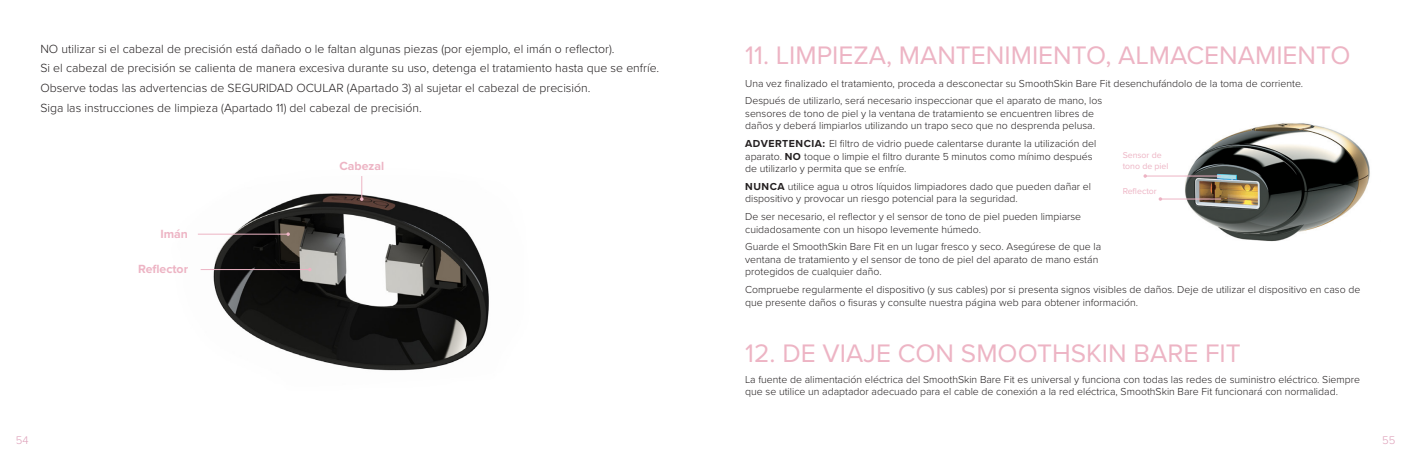
<style>
.page{position:relative;width:1411px;height:463px;background:#fff}
.page>*{position:absolute;margin:0;border:0;box-sizing:border-box;transform-origin:0 0}
.t1{font:26.25px "Proxima Nova";color:#edb4c4}
.Body_copy{font:300 12.25px "Proxima Nova";color:#231f20}
.Body_copy-2{font:700 12.25px "Proxima Nova";color:#edb4c4}
.t2{font:300 11.38px "Proxima Nova";color:#dea0b9}
.Body_copy-3{font:300 10.5px/12.6px "Proxima Nova";color:#231f20}
.Body_copy-4{font:8.75px "Proxima Nova";color:#edb4c4}
.s1{font-weight:700}
</style>
<div class="page">
<img style="left:198px;top:193px;width:291px;height:178px">
<svg style="left:360px;top:176px;width:3px;height:25px"></svg>
<hr style="left:198px;top:233px;width:90px;height:1px;background:#edb4c4">
<svg style="left:286px;top:232px;width:4px;height:4px"></svg>
<hr style="left:201px;top:269px;width:109px;height:1px;background:#edb4c4">
<img style="left:1168px;top:123px;width:202px;height:118px">
<hr style="left:1145px;top:175px;width:75px;height:1px;background:#edb4c4">
<hr style="left:1160px;top:198px;width:60px;height:1px;background:#edb4c4">
<p class="Body_copy" style="left:40px;top:39px;width:575px">NO utilizar si el cabezal de precisión está dañado o le faltan algunas piezas (por ejemplo, el imán o reflector).</p>
<p class="Body_copy" style="left:40px;top:59px;width:620px">Si el cabezal de precisión se calienta de manera excesiva durante su uso, detenga el tratamiento hasta que se enfríe.</p>
<p class="Body_copy" style="left:40px;top:79px;width:551px">Observe todas las advertencias de SEGURIDAD OCULAR (Apartado 3) al sujetar el cabezal de precisión.</p>
<p class="Body_copy" style="left:40px;top:98px;width:383px">Siga las instrucciones de limpieza (Apartado 11) del cabezal de precisión.</p>
<p class="Body_copy-2" style="left:160px;top:224px;width:29px">Imán</p>
<p class="Body_copy-2" style="left:138px;top:259px;width:51px">Reflector</p>
<p class="Body_copy-2" style="left:339px;top:156px;width:46px">Cabezal</p>
<p class="t1" style="left:745px;top:35px;width:606px">11. LIMPIEZA, MANTENIMIENTO, ALMACENAMIENTO</p>
<p class="Body_copy-3" style="left:745px;top:76px;width:559px">Una vez finalizado el tratamiento, proceda a desconectar su SmoothSkin Bare Fit desenchufándolo de la toma de corriente.</p>
<p class="Body_copy-3" style="left:745px;top:94px;width:358px">Después de utilizarlo, será necesario inspeccionar que el aparato de mano, los sensores de tono de piel y la ventana de tratamiento se encuentren libres de daños y deberá limpiarlos utilizando un trapo seco que no desprenda pelusa.</p>
<p class="Body_copy-3" style="left:745px;top:136px;width:352px"><span class="s1">ADVERTENCIA:</span> El filtro de vidrio puede calentarse durante la utilización del aparato. <span class="s1">NO</span> toque o limpie el filtro durante 5 minutos como mínimo después de utilizarlo y permita que se enfríe.</p>
<p class="Body_copy-3" style="left:745px;top:179px;width:347px"><span class="s1">NUNCA</span> utilice agua u otros líquidos limpiadores dado que pueden dañar el dispositivo y provocar un riesgo potencial para la seguridad.</p>
<p class="Body_copy-3" style="left:745px;top:209px;width:337px">De ser necesario, el reflector y el sensor de tono de piel pueden limpiarse cuidadosamente con un hisopo levemente húmedo.</p>
<p class="Body_copy-3" style="left:745px;top:239px;width:357px">Guarde el SmoothSkin Bare Fit en un lugar fresco y seco. Asegúrese de que la ventana de tratamiento y el sensor de tono de piel del aparato de mano están protegidos de cualquier daño.</p>
<p class="Body_copy-3" style="left:745px;top:282px;width:616px">Compruebe regularmente el dispositivo (y sus cables) por si presenta signos visibles de daños. Deje de utilizar el dispositivo en caso de que presente daños o fisuras y consulte nuestra página web para obtener información.</p>
<p class="Body_copy-4" style="left:1122px;top:149px;width:41px">Sensor de</p>
<p class="Body_copy-4" style="left:1122px;top:159px;width:47px">tono de piel</p>
<p class="Body_copy-4" style="left:1122px;top:184px;width:36px">Reflector</p>
<p class="t1" style="left:745px;top:333px;width:497px">12. DE VIAJE CON SMOOTHSKIN BARE FIT</p>
<p class="Body_copy-3" style="left:745px;top:372px;width:616px">La fuente de alimentación eléctrica del SmoothSkin Bare Fit es universal y funciona con todas las redes de suministro eléctrico. Siempre que se utilice un adaptador adecuado para el cable de conexión a la red eléctrica, SmoothSkin Bare Fit funcionará con normalidad.</p>
<p class="t2" style="left:16px;top:431px;width:14px">54</p>
<p class="t2" style="left:1381px;top:431px;width:15px">55</p>
</div>
